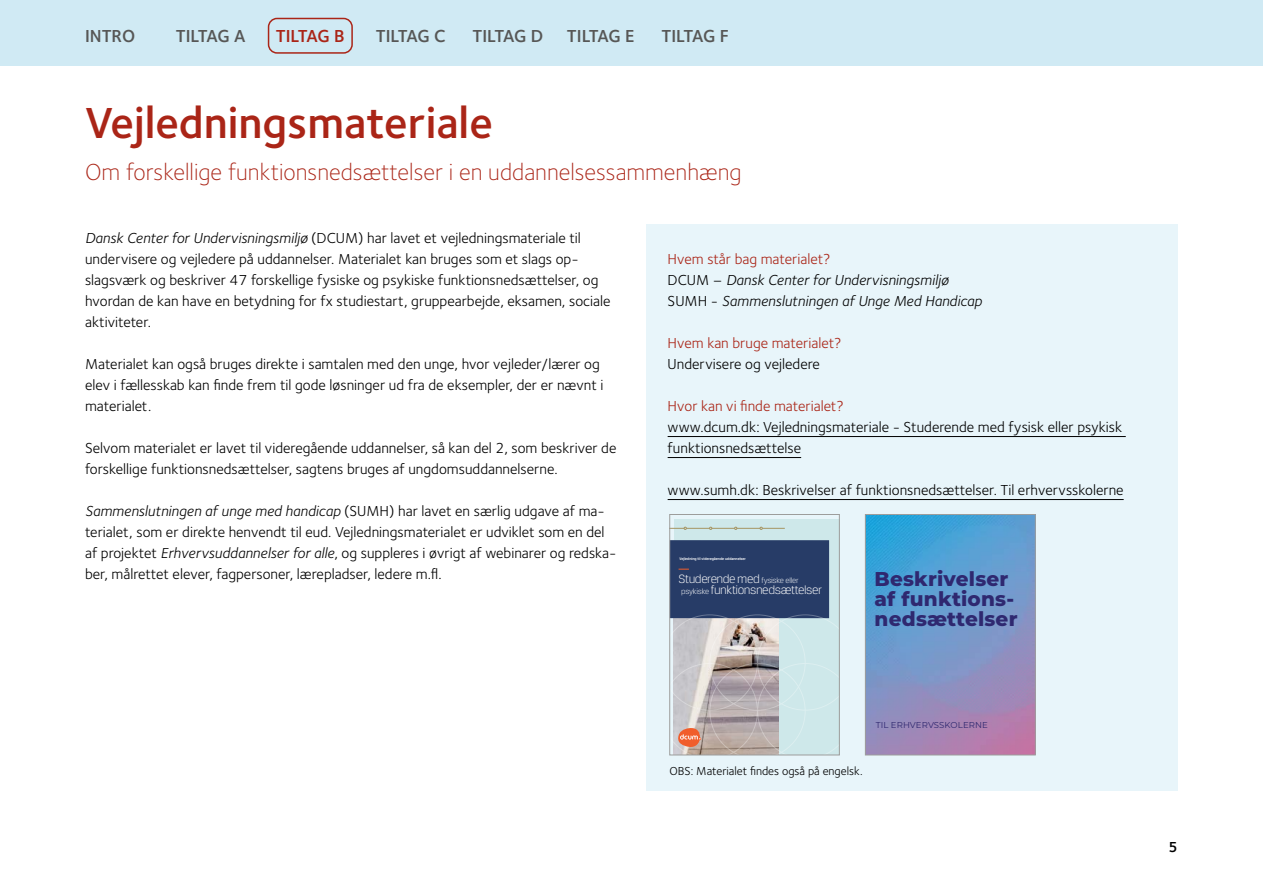
<style>
.page{position:relative;width:1263px;height:893px;background:#fff}
.page>*{position:absolute;margin:0;border:0;box-sizing:border-box;transform-origin:0 0}
.t1{font:600 45px "Foundry Sterling";color:#aa2517}
.t2{font:300 24px "Foundry Sterling";color:#aa2517}
.t3{font:800 19.95px/20px "Montserrat";letter-spacing:.01em;color:#2f2870}
.t4{font:600 18px "Foundry Sterling";letter-spacing:-.015em;color:#575756}
.t5{font:600 18px "Foundry Sterling";letter-spacing:-.015em;color:#aa2517}
.Brød{font:15px/21px "Foundry Sterling";color:#000}
.Boks_tekst{font:15px/21px "Foundry Sterling";color:#000}
.Boks_tekst-2{font:italic 15px "Foundry Sterling";color:#000}
.Overskrift_boks{font:15px "Foundry Sterling";color:#aa2517}
.t6{font:600 15px "Foundry Sterling";color:#000}
.t7{font:300 12.75px/11.1px "Breuer Text";letter-spacing:-.035em;color:#fff}
.Kilde{font:12px "Foundry Sterling";color:#000}
.t8{font:8.55px "Montserrat";letter-spacing:.01em;color:#2f2870}
.t9{font:500 4.05px "Breuer Text";letter-spacing:-.01em;color:#fff}
.s1{font-style:italic}
.s2{font-style:normal}
.s3{font-size:8.25px}
</style>
<div class="page">
<div style="left:0;top:0;width:1263px;height:66px;background:#d0eaf4"></div>
<div style="left:268px;top:18px;width:85px;height:36px;border:2px solid #aa2517;border-radius:9px"></div>
<div style="left:646px;top:417px;width:532px;height:374px;background:#e8f5fa"></div>
<div style="left:646px;top:224px;width:532px;height:69px;background:#e8f5fa"></div>
<div style="left:646px;top:270px;width:532px;height:65px;background:#e8f5fa"></div>
<div style="left:646px;top:333px;width:532px;height:65px;background:#e8f5fa"></div>
<div style="left:646px;top:396px;width:532px;height:86px;background:#e8f5fa"></div>
<hr style="left:668px;top:436px;width:458px;height:1px;background:#000">
<hr style="left:668px;top:457px;width:133px;height:1px;background:#000">
<hr style="left:668px;top:499px;width:456px;height:1px;background:#000">
<div style="left:674px;top:519px;width:165px;height:236px;background:#cee8ea"></div>
<hr style="left:670px;top:528px;width:115px;height:1px;background:#a69562">
<div style="left:670px;top:540px;width:159px;height:78px;background:#273c67"></div>
<svg style="left:671px;top:615px;width:166px;height:138px"></svg>
<div style="left:669px;top:514px;width:170px;height:241px;border:1px solid #9d9d9c"></div>
<img style="left:867px;top:516px;width:166px;height:237px">
<div style="left:865px;top:514px;width:170px;height:241px;border:1px solid #9d9d9c"></div>
<p class="t4" style="left:85px;top:25px;width:52px">INTRO</p>
<p class="t4" style="left:176px;top:25px;width:71px">TILTAG A</p>
<p class="t5" style="left:276px;top:25px;width:70px">TILTAG B</p>
<p class="t4" style="left:376px;top:25px;width:71px">TILTAG C</p>
<p class="t4" style="left:472px;top:25px;width:72px">TILTAG D</p>
<p class="t4" style="left:567px;top:25px;width:69px">TILTAG E</p>
<p class="t4" style="left:661px;top:25px;width:69px">TILTAG F</p>
<h1 class="t1" style="left:85px;top:96px;width:409px">Vejledningsmateriale</h1>
<h1 class="t2" style="left:85px;top:158px;width:658px">Om forskellige funktionsnedsættelser i en uddannelsessammenhæng</h1>
<p class="Brød" style="left:85px;top:228px;width:527px"><span class="s1">Dansk Center for Undervisningsmiljø</span> (DCUM) har lavet et vejledningsmateriale til undervisere og vejledere på uddannelser. Materialet kan bruges som et slags op&shy;slagsværk og beskriver 47 forskellige fysiske og psykiske funktionsnedsættelser, og hvordan de kan have en betydning for fx studiestart, gruppearbejde, eksamen, sociale aktiviteter.</p>
<p class="Brød" style="left:85px;top:354px;width:520px">Materialet kan også bruges direkte i samtalen med den unge, hvor vejleder/lærer og elev i fællesskab kan finde frem til gode løsninger ud fra de eksempler, der er nævnt i materialet.</p>
<p class="Brød" style="left:85px;top:438px;width:533px">Selvom materialet er lavet til videregående uddannelser, så kan del 2, som beskriver de forskellige funktionsnedsættelser, sagtens bruges af ungdomsuddannelserne.</p>
<p class="Brød" style="left:85px;top:501px;width:533px"><span class="s1">Sammenslutningen af unge med handicap</span> (SUMH) har lavet en særlig udgave af ma&shy;terialet, som er direkte henvendt til eud. Vejledningsmaterialet er udviklet som en del af projektet <span class="s1">Erhvervsuddannelser for alle</span>, og suppleres i øvrigt af webinarer og redska&shy;ber, målrettet elever, fagpersoner, lærepladser, ledere m.fl.</p>
<p class="Overskrift_boks" style="left:668px;top:250px;width:164px">Hvem står bag materialet?</p>
<p class="Boks_tekst-2" style="left:668px;top:271px;width:282px"><span class="s2">DCUM –</span> Dansk Center for Undervisningsmiljø</p>
<p class="Boks_tekst-2" style="left:668px;top:292px;width:316px"><span class="s2">SUMH -</span> Sammenslutningen af Unge Med Handicap</p>
<p class="Overskrift_boks" style="left:668px;top:334px;width:175px">Hvem kan bruge materialet?</p>
<p class="Boks_tekst" style="left:668px;top:354px;width:154px">Undervisere og vejledere</p>
<p class="Overskrift_boks" style="left:668px;top:397px;width:178px">Hvor kan vi finde materialet?</p>
<p class="Boks_tekst" style="left:668px;top:417px;width:456px">www.dcum.dk: Vejledningsmateriale - Studerende med fysisk eller psykisk funktionsnedsættelse</p>
<p class="Boks_tekst" style="left:668px;top:480px;width:457px">www.sumh.dk: Beskrivelser af funktionsnedsættelser. Til erhvervsskolerne</p>
<p class="t9" style="left:679px;top:556px;width:68px">Vejledning til videregående uddannelser</p>
<p class="t7" style="left:679px;top:573px;width:145px">Studerendemed <span class="s3">fysiske eller psykiske</span> funktionsnedsættelser</p>
<p class="t3" style="left:874px;top:568px;width:144px">Beskrivelser af funktions&shy;nedsættelser</p>
<p class="t8" style="left:876px;top:719px;width:114px">TIL ERHVERVSSKOLERNE</p>
<p class="Kilde" style="left:669px;top:764px;width:195px">OBS: Materialet findes også på engelsk.</p>
<p class="t6" style="left:1168px;top:838px;width:11px">5</p>
</div>
